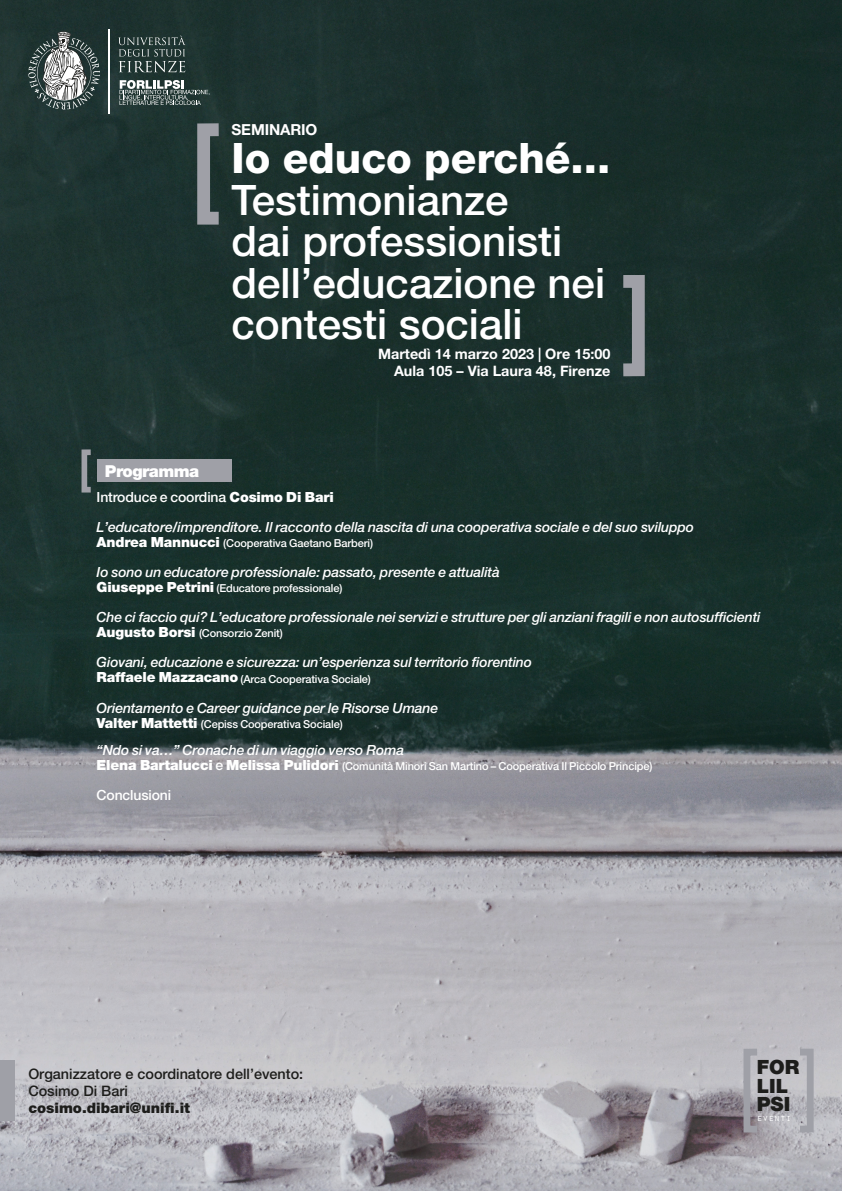
<style>
.page{position:relative;width:842px;height:1191px;background:#fff}
.page>*{position:absolute;margin:0;border:0;box-sizing:border-box;transform-origin:0 0}
.t1{font:500 42px/41.4px "Helvetica Neue LT Pro";color:#fff}
.t2{font:800 42px "Helvetica Neue LT Pro";color:#fff}
.t3{font:900 19.7px/18.1px "Helvetica Neue LT Pro";color:#1d1d1b}
.t4{font:900 16.5px "Helvetica Neue LT Pro";letter-spacing:-.035em;color:#fff}
.t5{font:700 15.2px "Helvetica Neue LT Pro";letter-spacing:-.01em;color:#fff}
.t6{font:700 14.4px/17.3px "Helvetica Neue LT Pro";color:#fff;text-align:right}
.t7{font:500 14.4px/17.2px "Helvetica Neue LT Pro";color:#1d1d1b}
.t8{font:900 14.4px "Helvetica Neue LT Pro";color:#1d1d1b}
.t9{font:italic 500 14px/30px "Helvetica Neue LT Pro";letter-spacing:-.01em;color:#fff}
.t10{font:500 14px "Helvetica Neue LT Pro";letter-spacing:-.01em;color:#fff}
.t11{font:500 11px "Helvetica Neue LT Pro";letter-spacing:-.01em;color:#fff}
.t12{font:9.7px "Orator Std";color:#fff}
.s1{font-style:normal}
.s2{font-weight:900;font-style:normal}
.s3{font-weight:900;font-size:14px}
.s4{font-size:14px}
</style>
<div class="page">
<img style="left:0;top:0;width:842px;height:1191px">
<div style="left:82px;top:449px;width:12px;height:43px;border:6px solid #9fa0a7"></div>
<div style="left:98px;top:459px;width:134px;height:23px;background:#9fa0a7"></div>
<div style="left:617px;top:275px;width:28px;height:101px;border:13px solid #9fa0a7"></div>
<div style="left:197px;top:123px;width:28px;height:102px;border:13px solid #9fa0a7"></div>
<div style="left:0;top:1060px;width:14px;height:60px;background:#9fa0a7"></div>
<div style="left:797px;top:1048px;width:17px;height:84px;border:7px solid #9fa0a7"></div>
<div style="left:743px;top:1048px;width:17px;height:84px;border:7px solid #9fa0a7"></div>
<svg style="left:118px;top:36px;width:67px;height:36px;background:#40524f"></svg>
<svg style="left:120px;top:80px;width:90px;height:25px;background:#647270"></svg>
<svg style="left:28px;top:30px;width:72px;height:79px;background:#626d6c"></svg>
<hr style="left:108px;top:29px;width:2px;height:84px;background:#fff">
<p class="t5" style="left:232px;top:120px;width:87px">SEMINARIO</p>
<h1 class="t2" style="left:232px;top:133px;width:380px">Io educo perché...</h1>
<h1 class="t1" style="left:232px;top:179px;width:375px">Testimonianze<br>dai professionisti dell’educazione nei contesti sociali</h1>
<p class="t6" style="left:378px;top:345px;width:234px">Martedì 14 marzo 2023 | Ore 15:00<br>Aula 105 – Via Laura 48, Firenze</p>
<p class="t4" style="left:105px;top:461px;width:96px">Programma</p>
<p class="t9" style="left:97px;top:482px;width:599px"><span class="s1">Introduce e coordina</span> <span class="s2">Cosimo Di Bari<br></span>L’educatore/imprenditore. Il racconto della nascita di una cooperativa sociale e del suo sviluppo</p>
<p class="t11" style="left:97px;top:537px;width:278px"><span class="s3">Andrea Mannucci</span> (Cooperativa Gaetano Barberi)</p>
<p class="t9" style="left:97px;top:557px;width:405px">Io sono un educatore professionale: passato, presente e attualità</p>
<p class="t11" style="left:97px;top:582px;width:247px"><span class="s3">Giuseppe Petrini</span> (Educatore professionale)</p>
<p class="t9" style="left:97px;top:602px;width:665px">Che ci faccio qui? L’educatore professionale nei servizi e strutture per gli anziani fragili e non autosufficienti</p>
<p class="t11" style="left:97px;top:627px;width:188px"><span class="s3">Augusto Borsi</span> (Consorzio Zenit)</p>
<p class="t9" style="left:97px;top:647px;width:437px">Giovani, educazione e sicurezza: un’esperienza sul territorio fiorentino</p>
<p class="t11" style="left:97px;top:672px;width:276px"><span class="s3">Raffaele Mazzacano</span> (Arca Cooperativa Sociale)</p>
<p class="t9" style="left:97px;top:692px;width:343px">Orientamento e Career guidance per le Risorse Umane</p>
<p class="t11" style="left:97px;top:717px;width:248px"><span class="s3">Valter Mattetti</span> (Cepiss Cooperativa Sociale)</p>
<p class="t9" style="left:97px;top:734px;width:309px">“Ndo si va…” Cronache di un viaggio verso Roma</p>
<p class="t11" style="left:97px;top:759px;width:557px"><span class="s3">Elena Bartalucci</span> <span class="s4">e</span> <span class="s3">Melissa Pulidori</span> (Comunità Minori San Martino – Cooperativa Il Piccolo Principe)</p>
<p class="t10" style="left:97px;top:786px;width:76px">Conclusioni</p>
<p class="t7" style="left:28px;top:1064px;width:276px">Organizzatore e coordinatore dell’evento:<br>Cosimo Di Bari</p>
<p class="t8" style="left:28px;top:1099px;width:163px">cosimo.dibari@unifi.it</p>
<h2 class="t3" style="left:757px;top:1058px;width:44px">FOR<br>LIL<br>PSI</h2>
<p class="t12" style="left:757px;top:1110px;width:36px">eventi</p>
</div>
